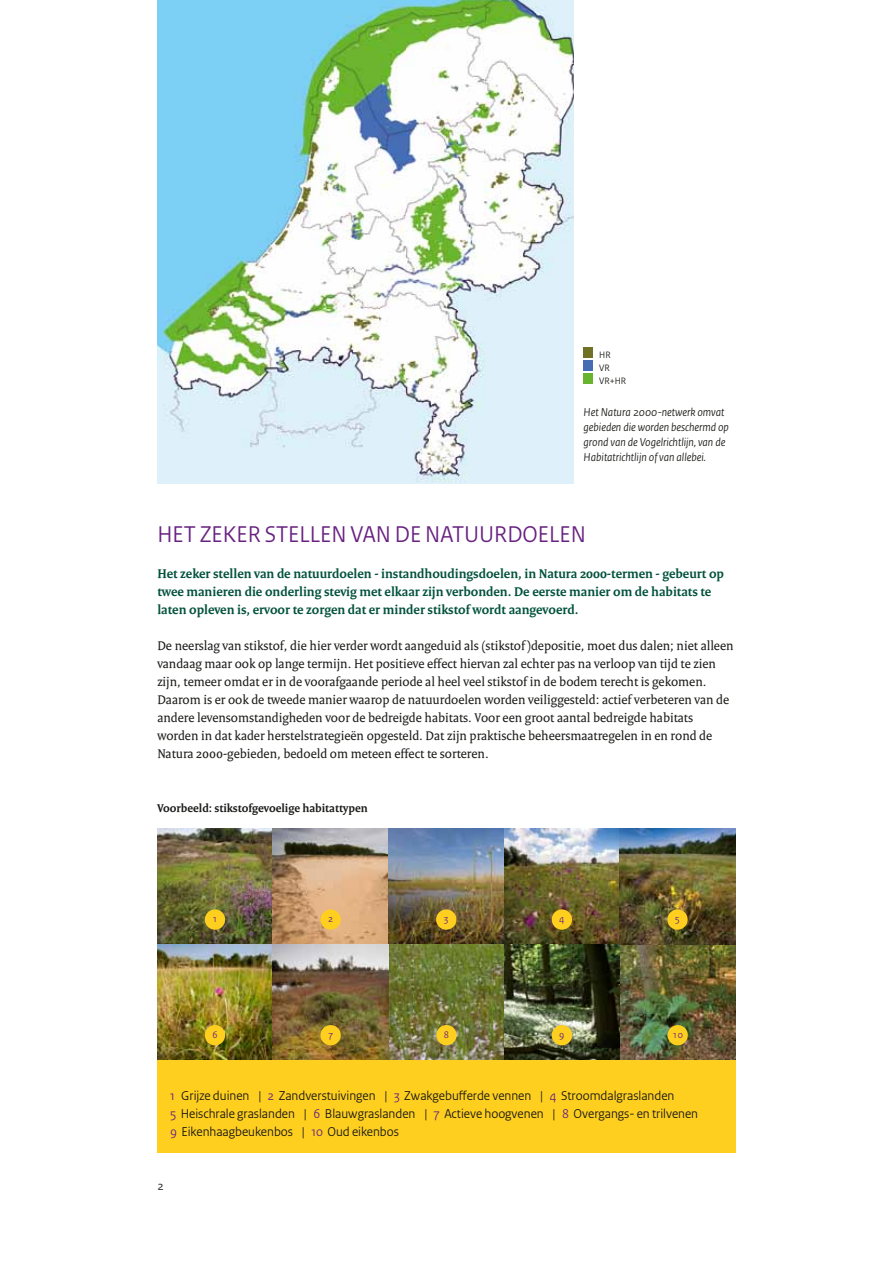
<style>
.page{position:relative;width:893px;height:1263px;background:#fff}
.page>*{position:absolute;margin:0;border:0;box-sizing:border-box;transform-origin:0 0}
.t1{font:24px "Rijksoverheid Sans";color:#682180}
.t2{font:13.5px/18px "Rijksoverheid Serif";color:#1a1a18}
.t3{font:700 13.5px/18px "Rijksoverheid Serif";color:#00513b}
.t4{font:13.5px/18px "Rijksoverheid Sans Heading";color:#1a1a18}
.t5{font:12.75px "Rijksoverheid Sans";color:#1a1a18}
.t6{font:italic 12px/15px "Rijksoverheid Sans";color:#1a1a18}
.t7{font:700 12px "Rijksoverheid Serif";color:#1a1a18}
.t8{font:10.2px "Rijksoverheid Sans";color:#682180}
.t9{font:9.75px/13px "Rijksoverheid Sans Heading";color:#1a1a18}
.s1{color:#682180}
</style>
<div class="page">
<img style="left:157px;top:0;width:417px;height:483px">
<div style="left:584px;top:348px;width:9px;height:10px;background:#707124"></div>
<div style="left:584px;top:361px;width:9px;height:10px;background:#466cb3"></div>
<div style="left:584px;top:374px;width:9px;height:10px;background:#68b42c"></div>
<div style="left:157px;top:1060px;width:579px;height:93px;background:#ffcf1f"></div>
<img style="left:157px;top:828px;width:579px;height:232px">
<div style="left:205px;top:909px;width:20px;height:21px;background:#ffcf1f;border-radius:50%"></div>
<div style="left:436px;top:1025px;width:21px;height:20px;background:#ffcf1f;border-radius:50%"></div>
<div style="left:667px;top:1025px;width:21px;height:20px;background:#ffcf1f;border-radius:50%"></div>
<div style="left:320px;top:909px;width:21px;height:21px;background:#ffcf1f;border-radius:50%"></div>
<div style="left:205px;top:1025px;width:20px;height:20px;background:#ffcf1f;border-radius:50%"></div>
<div style="left:552px;top:1025px;width:20px;height:20px;background:#ffcf1f;border-radius:50%"></div>
<div style="left:436px;top:909px;width:20px;height:21px;background:#ffcf1f;border-radius:50%"></div>
<div style="left:320px;top:1025px;width:21px;height:20px;background:#ffcf1f;border-radius:50%"></div>
<div style="left:552px;top:909px;width:20px;height:21px;background:#ffcf1f;border-radius:50%"></div>
<div style="left:667px;top:909px;width:21px;height:21px;background:#ffcf1f;border-radius:50%"></div>
<p class="t9" style="left:599px;top:348px;width:28px">HR<br>VR<br>VR+HR</p>
<p class="t6" style="left:584px;top:405px;width:147px">Het Natura 2000-netwerk omvat gebieden die worden beschermd op grond van de Vogelrichtlijn, van de Habitatrichtlijn of van allebei.</p>
<h1 class="t1" style="left:157px;top:520px;width:430px">HET ZEKER STELLEN VAN DE NATUURDOELEN</h1>
<p class="t3" style="left:157px;top:564px;width:568px">Het zeker stellen van de natuurdoelen - instandhoudingsdoelen, in Natura 2000-termen - gebeurt op twee manieren die onderling stevig met elkaar zijn verbonden. De eerste manier om de habitats te laten opleven is, ervoor te zorgen dat er minder stikstof wordt aangevoerd.</p>
<p class="t2" style="left:157px;top:636px;width:578px">De neerslag van stikstof, die hier verder wordt aangeduid als (stikstof )depositie, moet dus dalen; niet alleen vandaag maar ook op lange termijn. Het positieve effect hiervan zal echter pas na verloop van tijd te zien zijn, temeer omdat er in de voorafgaande periode al heel veel stikstof in de bodem terecht is gekomen.<br>Daarom is er ook de tweede manier waarop de natuurdoelen worden veiliggesteld: actief verbeteren van de andere levensomstandigheden voor de bedreigde habitats. Voor een groot aantal bedreigde habitats worden in dat kader herstelstrategieën opgesteld. Dat zijn praktische beheersmaatregelen in en rond de Natura 2000-gebieden, bedoeld om meteen effect te sorteren.</p>
<p class="t7" style="left:157px;top:801px;width:212px">Voorbeeld: stikstofgevoelige habitattypen</p>
<p class="t8" style="left:212px;top:913px;width:7px">1</p>
<p class="t8" style="left:328px;top:913px;width:7px">2</p>
<p class="t8" style="left:444px;top:913px;width:7px">3</p>
<p class="t8" style="left:559px;top:913px;width:7px">4</p>
<p class="t8" style="left:675px;top:913px;width:7px">5</p>
<p class="t8" style="left:444px;top:1028px;width:7px">8</p>
<p class="t8" style="left:672px;top:1028px;width:12px">10</p>
<p class="t8" style="left:212px;top:1028px;width:7px">6</p>
<p class="t8" style="left:559px;top:1028px;width:7px">9</p>
<p class="t8" style="left:328px;top:1028px;width:7px">7</p>
<p class="t4" style="left:170px;top:1087px;width:530px"><span class="s1">1</span> Grijze duinen | <span class="s1">2</span> Zandverstuivingen | <span class="s1">3</span> Zwakgebufferde vennen | <span class="s1">4</span> Stroomdalgraslanden<br><span class="s1">5</span> Heischrale graslanden | <span class="s1">6</span> Blauwgraslanden | <span class="s1">7</span> Actieve hoogvenen | <span class="s1">8</span> Overgangs- en trilvenen<br><span class="s1">9</span> Eikenhaagbeukenbos | <span class="s1">10</span> Oud eikenbos</p>
<p class="t5" style="left:157px;top:1178px;width:8px">2</p>
</div>
